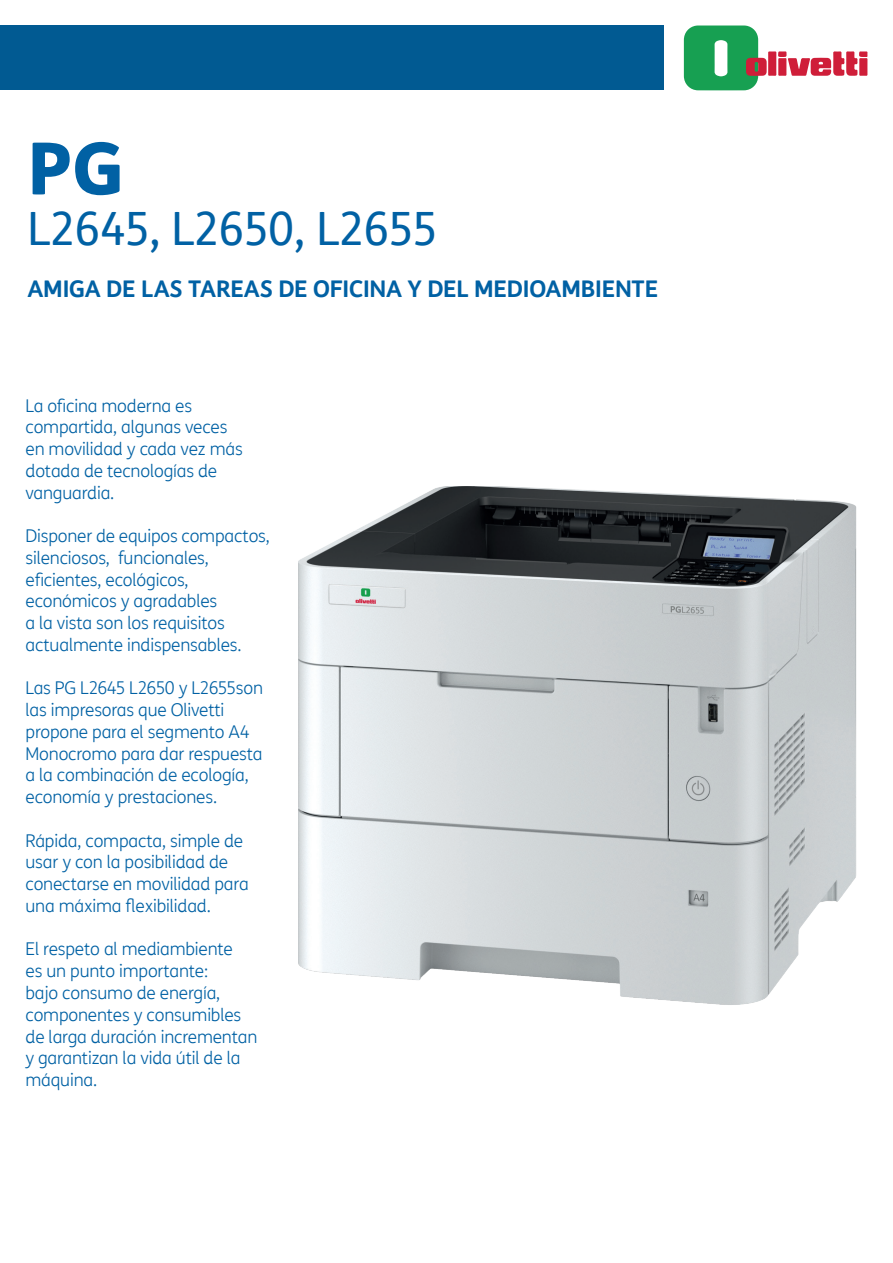
<style>
.page{position:relative;width:893px;height:1263px;background:#fff}
.page>*{position:absolute;margin:0;border:0;box-sizing:border-box;transform-origin:0 0}
.t1{font:800 72px "TIM Sans";color:#0161a4}
.t2{font:45px "TIM Sans";color:#0161a4}
.t3{font:700 22.5px "TIM Sans";letter-spacing:-.01em;color:#0161a4}
.t4{font:300 17.25px/21.8px "TIM Sans";letter-spacing:-.01em;color:#0161a4}
</style>
<div class="page">
<svg style="left:684px;top:26px;width:183px;height:64px"></svg>
<div style="left:0;top:26px;width:663px;height:64px;background:#015a92"></div>
<img style="left:299px;top:487px;width:558px;height:518px">
<h1 class="t1" style="left:27px;top:112px;width:98px">PG</h1>
<h2 class="t2" style="left:27px;top:198px;width:411px">L2645, L2650, L2655</h2>
<h3 class="t3" style="left:27px;top:272px;width:632px">AMIGA DE LAS TAREAS DE OFICINA Y DEL MEDIOAMBIENTE</h3>
<p class="t4" style="left:26px;top:394px;width:219px">La oficina moderna es compartida, algunas veces en movilidad y cada vez más dotada de tecnologías de vanguardia.</p>
<p class="t4" style="left:26px;top:525px;width:246px">Disponer de equipos compactos, silenciosos, funcionales, eficientes, ecológicos, económicos y agradables<br>a la vista son los requisitos actualmente indispensables.</p>
<p class="t4" style="left:26px;top:677px;width:239px">Las PG L2645 L2650 y L2655son las impresoras que Olivetti propone para el segmento A4<br>Monocromo para dar respuesta a la combinación de ecología, economía y prestaciones.</p>
<p class="t4" style="left:26px;top:829px;width:225px">Rápida, compacta, simple de usar y con la posibilidad de conectarse en movilidad para una máxima flexibilidad.</p>
<p class="t4" style="left:26px;top:938px;width:233px">El respeto al mediambiente<br>es un punto importante:<br>bajo consumo de energía, componentes y consumibles de larga duración incrementan y garantizan la vida útil de la máquina.</p>
</div>
